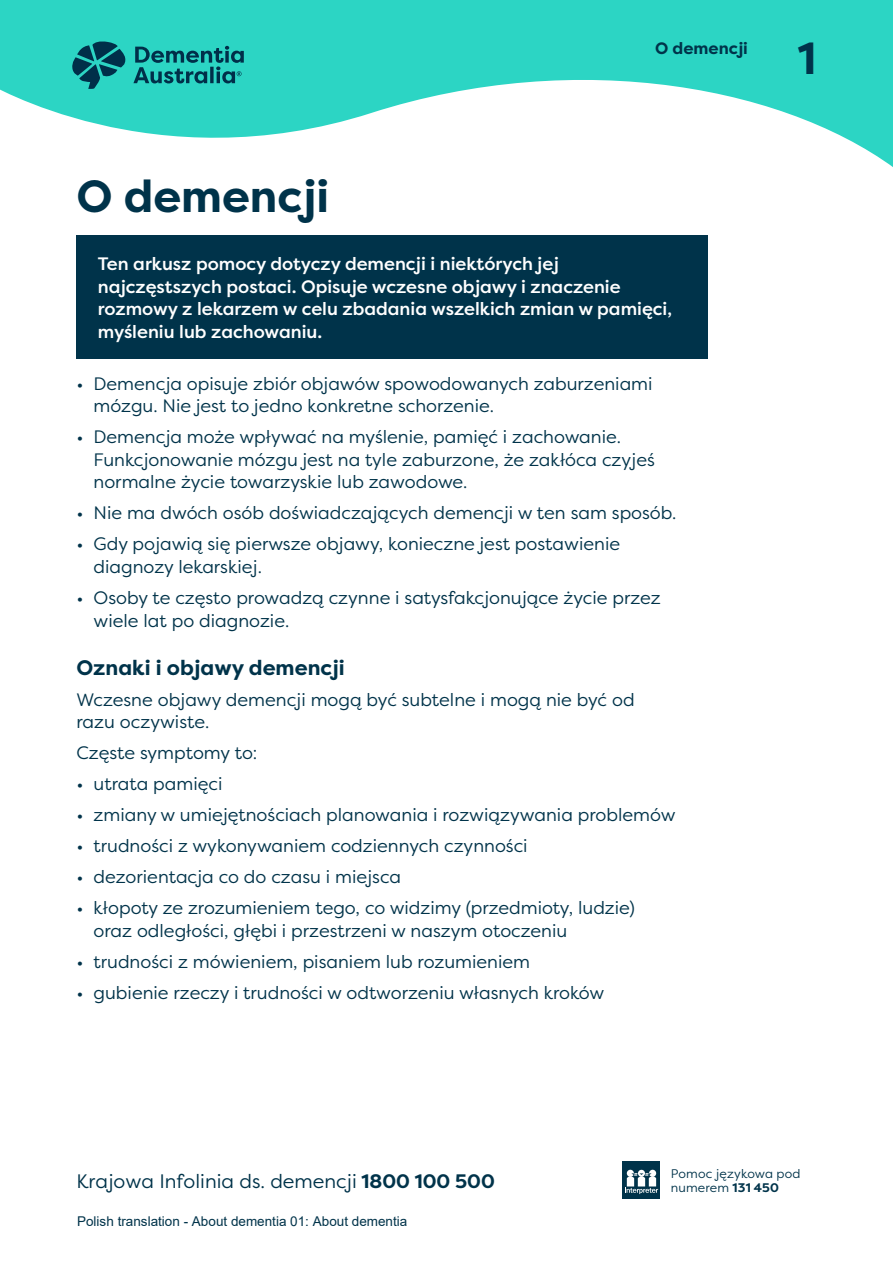
<style>
.page{position:relative;width:893px;height:1263px;background:#fff}
.page>*{position:absolute;margin:0;border:0;box-sizing:border-box;transform-origin:0 0}
.t1{font:700 45px "Filson Pro";color:#00334a}
.t2{font:700 21px "Filson Pro";color:#00334a}
.t3{font:19.5px "Filson Pro";color:#00334a}
.t4{font:18px/22.5px "Filson Pro";color:#00334a}
.t5{font:500 18px/22.5px "Filson Pro";color:#fff}
.t6{font:700 16.5px "Filson Pro";color:#00334a}
.t7{font:13.5px "Arial";color:#00334a}
.t8{font:12.45px/14.4px "Filson Pro";letter-spacing:.01em;color:#00334a}
.s1{font-weight:700}
.s2{font-style:inherit}
</style>
<div class="page">
<svg style="left:0;top:0;width:893px;height:167px;fill:#2cd5c4"></svg>
<div style="left:623px;top:1161px;width:37px;height:38px;background:#00334a"></div>
<svg style="left:625px;top:1170px;width:33px;height:24px"></svg>
<svg style="left:72px;top:41px;width:172px;height:48px;background:#1d9d9a"></svg>
<div style="left:77px;top:235px;width:631px;height:124px;background:#00334a"></div>
<p class="t6" style="left:655px;top:38px;width:94px">O demencji</p>
<p class="t1" style="left:798px;top:30px;width:20px">1</p>
<p class="t1" style="left:77px;top:167px;width:254px">O demencji</p>
<p class="t5" style="left:98px;top:252px;width:576px">Ten arkusz pomocy dotyczy demencji i niektórych jej najczęstszych postaci. Opisuje wczesne objawy i znaczenie rozmowy z lekarzem w celu zbadania wszelkich zmian w pamięci, myśleniu lub zachowaniu.</p>
<p class="t4" style="left:94px;top:372px;width:561px;text-indent:-17px">• Demencja opisuje zbiór objawów spowodowanych zaburzeniami mózgu. Nie jest to jedno konkretne schorzenie.</p>
<p class="t4" style="left:94px;top:425px;width:563px;text-indent:-17px">• Demencja może wpływać na myślenie, pamięć i zachowanie.<br>Funkcjonowanie mózgu jest na tyle zaburzone, że zakłóca czyjeś normalne życie towarzyskie lub zawodowe.</p>
<p class="t4" style="left:77px;top:501px;width:601px">• Nie ma dwóch osób doświadczających demencji w ten sam sposób.</p>
<p class="t4" style="left:94px;top:532px;width:528px;text-indent:-17px">• Gdy pojawią się pierwsze objawy, konieczne jest postawienie diagnozy lekarskiej.</p>
<p class="t4" style="left:94px;top:586px;width:569px;text-indent:-17px">• Osoby te często prowadzą czynne i satysfakcjonujące życie przez wiele lat po diagnozie.</p>
<p class="t2" style="left:77px;top:654px;width:270px">Oznaki i objawy demencji</p>
<p class="t4" style="left:77px;top:687px;width:560px">Wczesne objawy demencji mogą być subtelne i mogą nie być od razu oczywiste.</p>
<p class="t4" style="left:77px;top:741px;width:182px">Częste symptomy to:</p>
<p class="t4" style="left:77px;top:772px;width:147px">• utrata pamięci</p>
<p class="t4" style="left:77px;top:803px;width:601px">• zmiany w umiejętnościach planowania i rozwiązywania problemów</p>
<p class="t4" style="left:77px;top:834px;width:453px">• trudności z wykonywaniem codziennych czynności</p>
<p class="t4" style="left:77px;top:865px;width:326px">• dezorientacja co do czasu i miejsca</p>
<p class="t4" style="left:94px;top:896px;width:543px;text-indent:-17px">• kłopoty ze zrozumieniem tego, co widzimy (przedmioty, ludzie) oraz odległości, głębi i przestrzeni w naszym otoczeniu</p>
<p class="t4" style="left:77px;top:949px;width:455px">• trudności z mówieniem, pisaniem lub rozumieniem</p>
<p class="t4" style="left:77px;top:980px;width:529px">• gubienie rzeczy i trudności w odtworzeniu własnych kroków</p>
<p class="t3" style="left:76px;top:1168px;width:420px">Krajowa Infolinia ds. demencji <span class="s1">1800 100 500</span></p>
<p class="t7" style="left:77px;top:1212px;width:332px"><span class="s2">Polish</span> translation - About dementia 01: About dementia</p>
<p class="t8" style="left:671px;top:1166px;width:131px">Pomoc językowa pod numerem <span class="s1">131 450</span></p>
</div>
